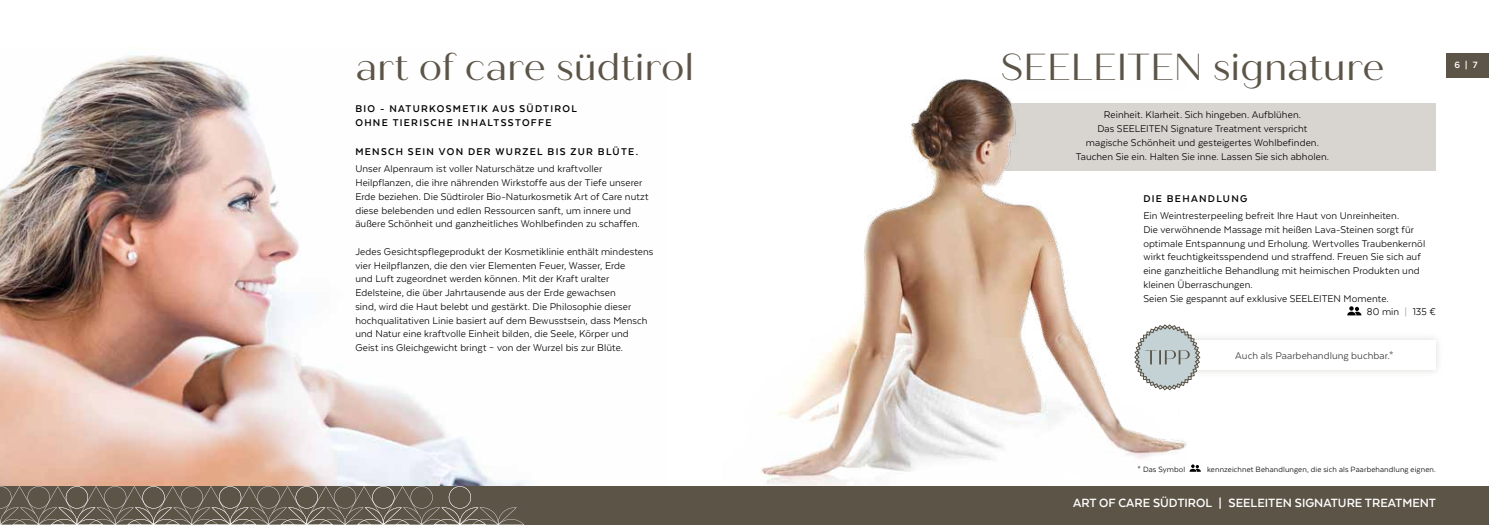
<style>
.page{position:relative;width:1489px;height:525px;background:#fff}
.page>*{position:absolute;margin:0;border:0;box-sizing:border-box;transform-origin:0 0}
.t1{font:37.5px "Quiche Sans";color:#5c5447}
.t2{font:700 13.75px "Texta";color:#fff}
.t3{font:11.25px/13.8px "Texta";letter-spacing:.005em;color:#000}
.t4{font:700 11.25px/13.8px "Texta";letter-spacing:.115em;color:#000}
.t5{font:700 10.5px "Texta";color:#fff}
.t6{font:8.75px "Texta";letter-spacing:.015em;color:#000}
.s1{color:#9d9d9c}
</style>
<div class="page">
<div style="left:0;top:485px;width:1488px;height:39px;background:#5c5447"></div>
<svg style="left:0;top:485px;width:524px;height:39px"></svg>
<div style="left:1446px;top:53px;width:42px;height:25px;background:#5c5447"></div>
<img style="left:0;top:55px;width:524px;height:430px">
<div style="left:969px;top:103px;width:466px;height:67px;background:#d8d5d1"></div>
<img style="left:760px;top:79px;width:425px;height:406px">
<svg style="left:1347px;top:306px;width:14px;height:9px"></svg>
<div style="left:1135px;top:332px;width:308px;height:46px;background:#f9f8f8"></div>
<div style="left:1143px;top:340px;width:292px;height:30px;background:#fff"></div>
<svg style="left:1134px;top:324px;width:66px;height:66px"></svg>
<svg style="left:1189px;top:464px;width:11px;height:7px"></svg>
<h1 class="t1" style="left:355px;top:45px;width:340px">art of care südtirol</h1>
<p class="t4" style="left:355px;top:101px;width:223px">BIO - NATURKOSMETIK AUS SÜDTIROL<br>OHNE TIERISCHE INHALTSSTOFFE</p>
<p class="t4" style="left:355px;top:144px;width:284px">MENSCH SEIN VON DER WURZEL BIS ZUR BLÜTE.</p>
<p class="t3" style="left:355px;top:162px;width:295px">Unser Alpenraum ist voller Naturschätze und kraftvoller Heilpflanzen, die ihre nährenden Wirkstoffe aus der Tiefe unserer Erde beziehen. Die Südtiroler Bio-Naturkosmetik Art of Care nutzt diese belebenden und edlen Ressourcen sanft, um innere und äußere Schönheit und ganzheitliches Wohlbefinden zu schaffen.</p>
<p class="t3" style="left:355px;top:244px;width:299px">Jedes Gesichtspflegeprodukt der Kosmetiklinie enthält mindestens vier Heilpflanzen, die den vier Elementen Feuer, Wasser, Erde<br>und Luft zugeordnet werden können. Mit der Kraft uralter Edelsteine, die über Jahrtausende aus der Erde gewachsen<br>sind, wird die Haut belebt und gestärkt. Die Philosophie dieser hochqualitativen Linie basiert auf dem Bewusstsein, dass Mensch und Natur eine kraftvolle Einheit bilden, die Seele, Körper und Geist ins Gleichgewicht bringt – von der Wurzel bis zur Blüte.</p>
<h1 class="t1" style="left:1000px;top:45px;width:386px">SEELEITEN signature</h1>
<p class="t3" style="left:1075px;top:108px;width:255px;text-align:center">Reinheit. Klarheit. Sich hingeben. Aufblühen.<br>Das SEELEITEN Signature Treatment verspricht magische Schönheit und gesteigertes Wohlbefinden.<br>Tauchen Sie ein. Halten Sie inne. Lassen Sie sich abholen.</p>
<p class="t4" style="left:1143px;top:191px;width:106px">DIE BEHANDLUNG</p>
<p class="t3" style="left:1143px;top:208px;width:257px">Ein Weintresterpeeling befreit Ihre Haut von Unreinheiten.</p>
<p class="t3" style="left:1143px;top:222px;width:272px">Die verwöhnende Massage mit heißen Lava-Steinen sorgt für</p>
<p class="t3" style="left:1143px;top:236px;width:283px">optimale Entspannung und Erholung. Wertvolles Traubenkernöl</p>
<p class="t3" style="left:1143px;top:250px;width:279px">wirkt feuchtigkeitsspendend und straffend. Freuen Sie sich auf</p>
<p class="t3" style="left:1143px;top:263px;width:278px">eine ganzheitliche Behandlung mit heimischen Produkten und</p>
<p class="t3" style="left:1143px;top:277px;width:111px">kleinen Überraschungen.</p>
<p class="t3" style="left:1143px;top:291px;width:247px">Seien Sie gespannt auf exklusive SEELEITEN Momente.</p>
<p class="t3" style="left:1366px;top:305px;width:70px">80 min <span class="s1">|</span> 135 €</p>
<p class="t3" style="left:1235px;top:349px;width:160px">Auch als Paarbehandlung buchbar.*</p>
<p class="t5" style="left:1454px;top:60px;width:25px">6|7</p>
<p class="t6" style="left:1137px;top:464px;width:49px">* Das Symbol</p>
<p class="t6" style="left:1207px;top:464px;width:230px">kennzeichnet Behandlungen, die sich als Paarbehandlung eignen.</p>
<p class="t2" style="left:1073px;top:495px;width:364px">ART OF CARE SÜDTIROL | SEELEITEN SIGNATURE TREATMENT</p>
</div>
